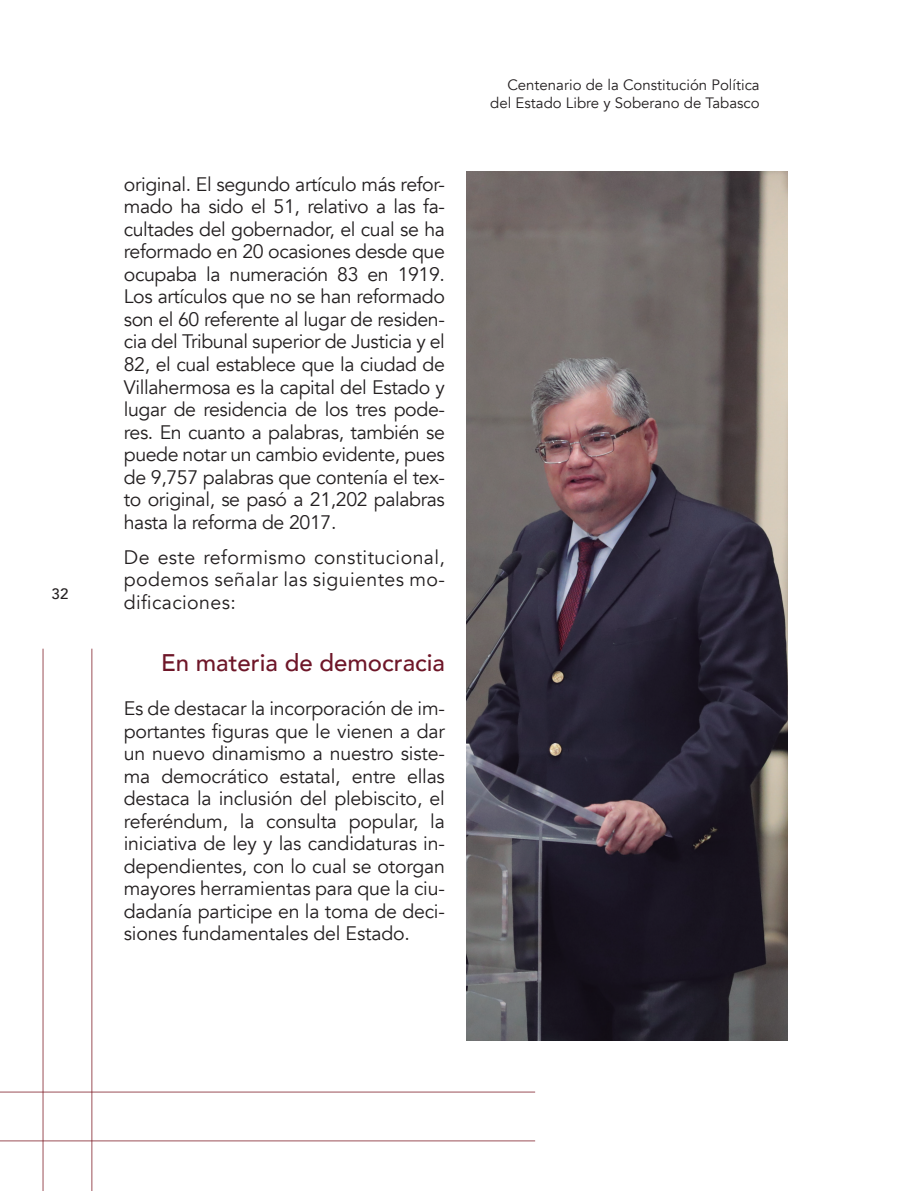
<style>
.page{position:relative;width:915px;height:1191px;background:#fff}
.page>*{position:absolute;margin:0;border:0;box-sizing:border-box;transform-origin:0 0}
.subs{font:500 24px "Avenir";color:#6e1628}
.parrafo_presentación{font:19.5px/22.5px "Avenir";letter-spacing:-.01em;color:#231f20;text-align:justify}
.t1{font:15px/18px "Avenir";color:#231f20;text-align:right}
.t2{font:500 15px "Avenir";color:#231f20}
</style>
<div class="page">
<hr style="left:0;top:1091px;width:535px;height:1px;background:#78121d">
<hr style="left:42px;top:648px;width:2px;height:543px;background:#78121d">
<hr style="left:0;top:1140px;width:535px;height:1px;background:#78121d">
<hr style="left:91px;top:648px;width:1px;height:543px;background:#78121d">
<img style="left:466px;top:171px;width:321px;height:869px">
<p class="t2" style="left:52px;top:581px;width:18px">32</p>
<p class="parrafo_presentación" style="left:124px;top:173px;width:322px">original. El segundo artículo más refor&shy;mado ha sido el 51, relativo a las fa&shy;cultades del gobernador, el cual se ha reformado en 20 ocasiones desde que ocupaba la numeración 83 en 1919.<br>Los artículos que no se han reformado son el 60 referente al lugar de residen&shy;cia del Tribunal superior de Justicia y el 82, el cual establece que la ciudad de Villahermosa es la capital del Estado y lugar de residencia de los tres pode&shy;res. En cuanto a palabras, también se puede notar un cambio evidente, pues de 9,757 palabras que contenía el tex&shy;to original, se pasó a 21,202 palabras hasta la reforma de 2017.</p>
<p class="parrafo_presentación" style="left:124px;top:546px;width:322px">De este reformismo constitucional, podemos señalar las siguientes mo&shy;dificaciones:</p>
<p class="subs" style="left:161px;top:642px;width:285px">En materia de democracia</p>
<p class="parrafo_presentación" style="left:124px;top:697px;width:322px">Es de destacar la incorporación de im&shy;portantes figuras que le vienen a dar un nuevo dinamismo a nuestro siste&shy;ma democrático estatal, entre ellas destaca la inclusión del plebiscito, el referéndum, la consulta popular, la iniciativa de ley y las candidaturas in&shy;dependientes, con lo cual se otorgan mayores herramientas para que la ciu&shy;dadanía participe en la toma de deci&shy;siones fundamentales del Estado.</p>
<p class="t1" style="left:490px;top:76px;width:271px">Centenario de la Constitución Política del Estado Libre y Soberano de Tabasco</p>
</div>
